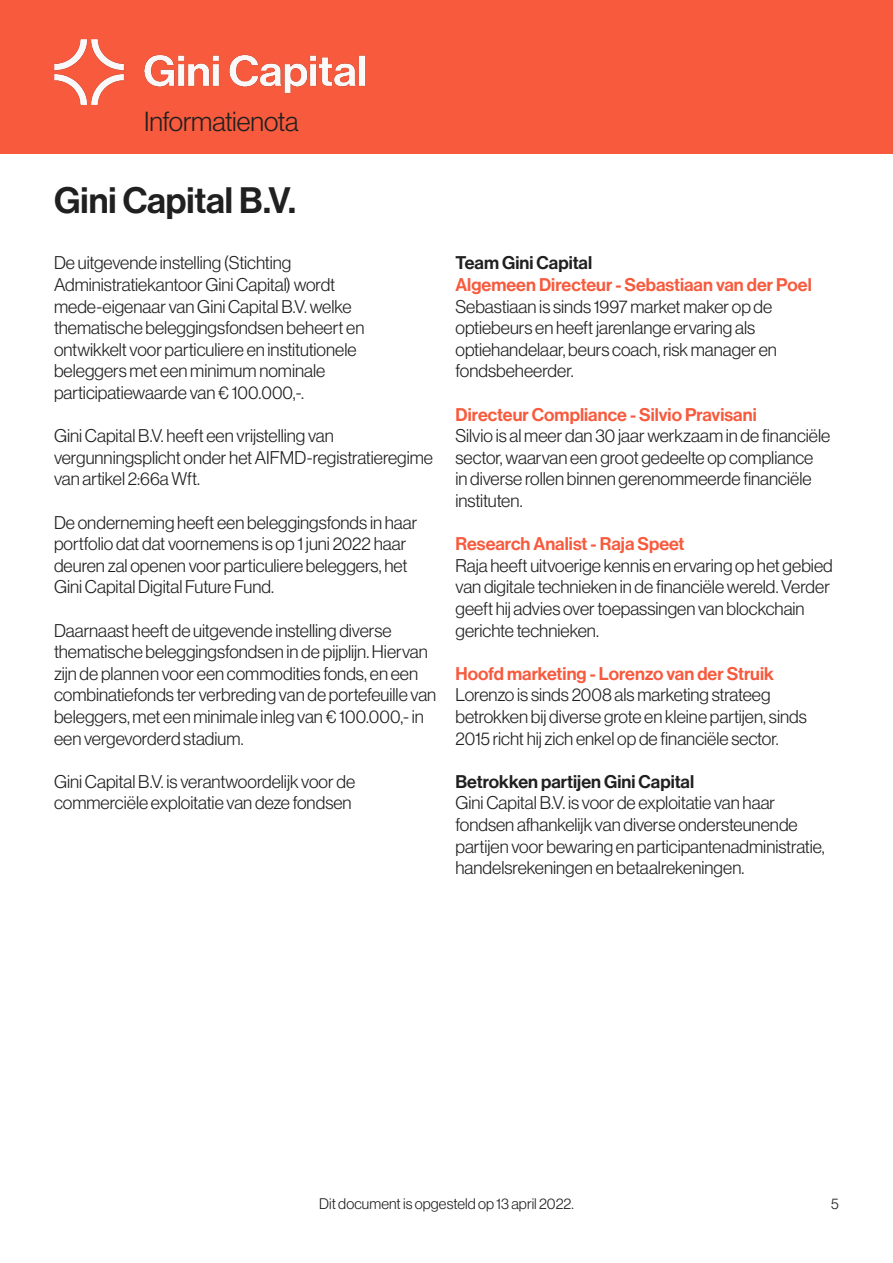
<style>
.page{position:relative;width:893px;height:1263px;background:#fff}
.page>*{position:absolute;margin:0;border:0;box-sizing:border-box;transform-origin:0 0}
.t1{font:36px "Neue Haas Display Mediu";color:#202020}
.t2{font:300 27px "Neue Haas Display";letter-spacing:-.01em;color:#202020}
.t3{font:300 18px/21.6px "Neue Haas Display";color:#202020}
.t4{font:18px/21.6px "Neue Haas Display Mediu";color:#f75a3d}
.t5{font:18px "Neue Haas Display Mediu";color:#202020}
.t6{font:300 15px "Neue Haas Display";letter-spacing:.01em;color:#202020}
.s1{color:#202020}
</style>
<div class="page">
<div style="left:0;top:0;width:893px;height:153px;background:#f75a3d"></div>
<img style="left:54px;top:39px;width:311px;height:65px">
<h2 class="t2" style="left:144px;top:106px;width:156px">Informatienota</h2>
<p class="t1" style="left:54px;top:179px;width:244px">Gini Capital B.V.</p>
<p class="t3" style="left:54px;top:252px;width:312px">De uitgevende instelling (Stichting Administratiekantoor Gini Capital) wordt mede-eigenaar van Gini Capital B.V. welke thematische beleggingsfondsen beheert en ontwikkelt voor particuliere en institutionele</p>
<p class="t3" style="left:54px;top:360px;width:273px">beleggers met een minimum nominale participatiewaarde van € 100.000,-.</p>
<p class="t3" style="left:54px;top:425px;width:381px">Gini Capital B.V. heeft een vrijstelling van vergunningsplicht onder het AIFMD-registratieregime van artikel 2:66a Wft.</p>
<p class="t3" style="left:54px;top:511px;width:365px">De onderneming heeft een beleggingsfonds in haar portfolio dat dat voornemens is op 1 juni 2022 haar deuren zal openen voor particuliere beleggers, het Gini Capital Digital Future Fund.</p>
<p class="t3" style="left:54px;top:619px;width:384px">Daarnaast heeft de uitgevende instelling diverse thematische beleggingsfondsen in de pijplijn. Hiervan zijn de plannen voor een commodities fonds, en een combinatiefonds ter verbreding van de portefeuille van beleggers, met een minimale inleg van € 100.000,- in een vergevorderd stadium.</p>
<p class="t3" style="left:54px;top:771px;width:303px">Gini Capital B.V. is verantwoordelijk voor de commerciële exploitatie van deze fondsen</p>
<p class="t4" style="left:455px;top:253px;width:358px"><span class="s1">Team Gini Capital<br></span>Algemeen Directeur - Sebastiaan van der Poel</p>
<p class="t3" style="left:455px;top:295px;width:323px">Sebastiaan is sinds 1997 market maker op de optiebeurs en heeft jarenlange ervaring als optiehandelaar, beurs coach, risk manager en fondsbeheerder.</p>
<p class="t4" style="left:455px;top:404px;width:303px">Directeur Compliance - Silvio Pravisani</p>
<p class="t3" style="left:455px;top:425px;width:376px">Silvio is al meer dan 30 jaar werkzaam in de financiële sector, waarvan een groot gedeelte op compliance<br>in diverse rollen binnen gerenommeerde financiële instituten.</p>
<p class="t4" style="left:455px;top:533px;width:231px">Research Analist - Raja Speet</p>
<p class="t3" style="left:455px;top:555px;width:379px">Raja heeft uitvoerige kennis en ervaring op het gebied van digitale technieken in de financiële wereld. Verder geeft hij advies over toepassingen van blockchain gerichte technieken.</p>
<p class="t4" style="left:455px;top:663px;width:320px">Hoofd marketing - Lorenzo van der Struik</p>
<p class="t3" style="left:455px;top:684px;width:353px">Lorenzo is sinds 2008 als marketing strateeg betrokken bij diverse grote en kleine partijen, sinds<br>2015 richt hij zich enkel op de financiële sector.</p>
<p class="t5" style="left:455px;top:771px;width:240px">Betrokken partijen Gini Capital</p>
<p class="t3" style="left:455px;top:792px;width:371px">Gini Capital B.V. is voor de exploitatie van haar fondsen afhankelijk van diverse ondersteunende partijen voor bewaring en participantenadministratie, handelsrekeningen en betaalrekeningen.</p>
<p class="t6" style="left:319px;top:1195px;width:256px">Dit document is opgesteld op 13 april 2022.</p>
<p class="t6" style="left:831px;top:1195px;width:9px">5</p>
</div>
